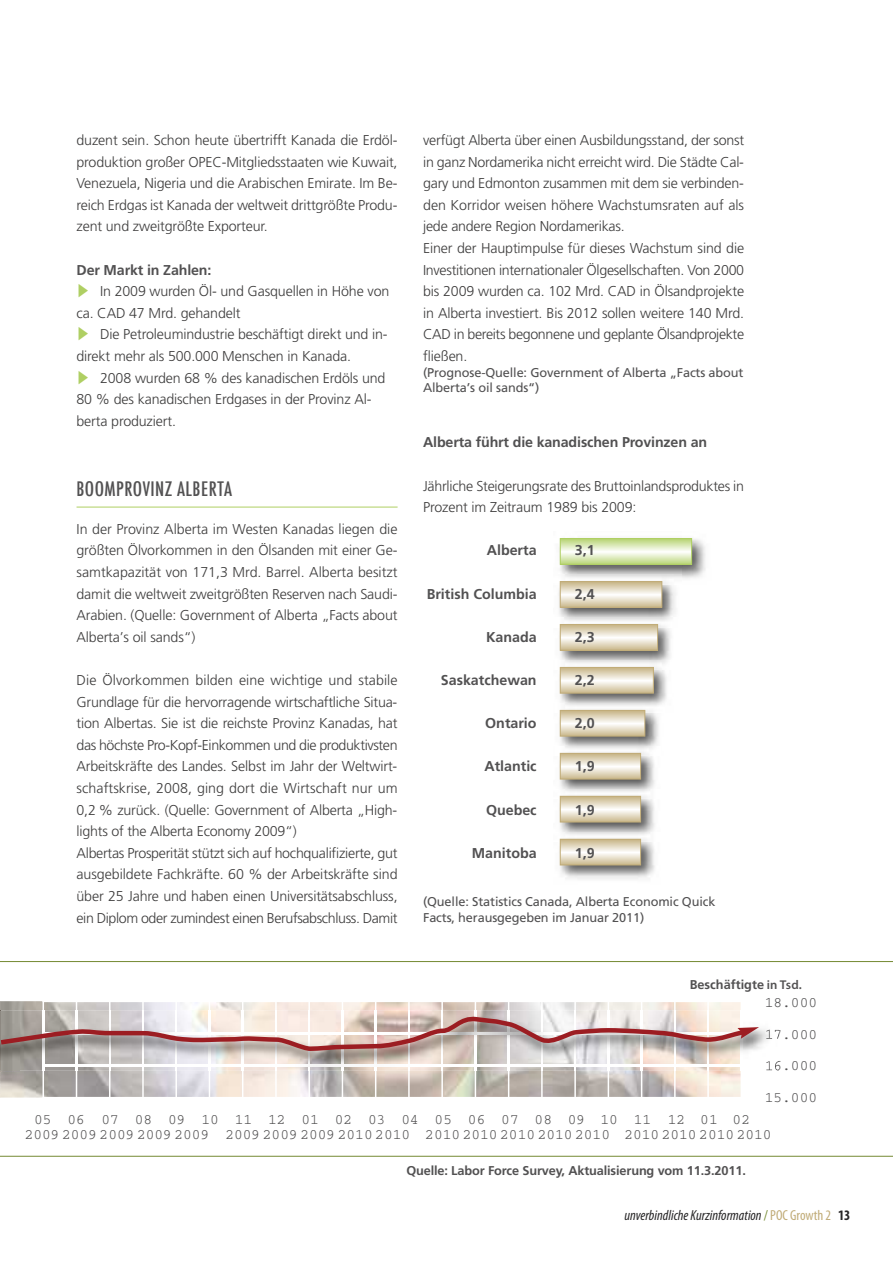
<style>
.page{position:relative;width:893px;height:1263px;background:#fff}
.page>*{position:absolute;margin:0;border:0;box-sizing:border-box;transform-origin:0 0}
.t1{font:500 condensed 19.5px "Futura";letter-spacing:.025em;color:#525152}
.t2{font:14.55px/31.5px "Courier";color:#525152}
.t3{font:italic condensed 14.55px "Myriad Pro";color:#272627}
.t4{font:300 14.25px/21.6px "Frutiger";letter-spacing:-.01em;color:#3d3c3c}
.t5{font:700 14.25px "Frutiger";color:#525152}
.t6{font:12.75px/15.8px "Frutiger";letter-spacing:-.01em;color:#525152}
.t7{font:700 12.75px "Frutiger";letter-spacing:-.01em;color:#525152}
.s1{font-weight:700;color:#525152}
.s2{font-family:"Hira Kaku Pro W6";font-weight:400;color:#afcf63}
.s3{font-family:"Myriad Pro";font-weight:600}
.s4{font-style:normal;color:#748a32}
.s5{font-style:normal;color:#c1ac78}
.s6{font-weight:700;font-style:normal}
</style>
<div class="page">
<hr style="left:77px;top:507px;width:321px;height:1px;background:#afcf63">
<img style="left:559px;top:538px;width:147px;height:46px">
<svg style="left:562px;top:540px;width:128px;height:22px;background:#dfecc2"></svg>
<div style="left:560px;top:538px;width:132px;height:26px;border:1px solid #afcf63"></div>
<img style="left:559px;top:584px;width:117px;height:76px">
<svg style="left:562px;top:583px;width:98px;height:22px"></svg>
<div style="left:560px;top:581px;width:102px;height:26px;border:1px solid #c1ac78"></div>
<svg style="left:562px;top:626px;width:94px;height:22px;background:#e6deca"></svg>
<div style="left:560px;top:624px;width:98px;height:26px;border:1px solid #c1ac78"></div>
<img style="left:559px;top:660px;width:108px;height:43px">
<svg style="left:562px;top:669px;width:90px;height:22px;background:#e6deca"></svg>
<div style="left:560px;top:667px;width:94px;height:26px;border:1px solid #c1ac78"></div>
<img style="left:559px;top:703px;width:103px;height:43px">
<svg style="left:562px;top:712px;width:81px;height:22px;background:#e6deca"></svg>
<div style="left:560px;top:710px;width:85px;height:26px;border:1px solid #c1ac78"></div>
<img style="left:559px;top:746px;width:96px;height:133px">
<svg style="left:562px;top:755px;width:77px;height:22px;background:#e6deca"></svg>
<div style="left:560px;top:753px;width:81px;height:26px;border:1px solid #c1ac78"></div>
<svg style="left:562px;top:798px;width:77px;height:22px;background:#e6deca"></svg>
<div style="left:560px;top:796px;width:81px;height:26px;border:1px solid #c1ac78"></div>
<svg style="left:562px;top:841px;width:77px;height:22px;background:#e7decb"></svg>
<div style="left:560px;top:839px;width:81px;height:26px;border:1px solid #c1ac78"></div>
<hr style="left:0;top:1156px;width:893px;height:1px;background:#748a32">
<hr style="left:0;top:961px;width:893px;height:1px;background:#748a32">
<img style="left:0;top:1001px;width:741px;height:96px">
<hr style="left:43px;top:1001px;width:1px;height:97px;background:#fff">
<hr style="left:76px;top:1001px;width:1px;height:97px;background:#fff">
<hr style="left:109px;top:1001px;width:1px;height:97px;background:#fff">
<hr style="left:142px;top:1001px;width:2px;height:97px;background:#fff">
<hr style="left:175px;top:1001px;width:2px;height:97px;background:#fff">
<hr style="left:209px;top:1001px;width:1px;height:97px;background:#fff">
<hr style="left:242px;top:1001px;width:1px;height:97px;background:#fff">
<hr style="left:275px;top:1001px;width:2px;height:97px;background:#fff">
<hr style="left:308px;top:1001px;width:2px;height:97px;background:#fff">
<hr style="left:342px;top:1001px;width:1px;height:97px;background:#fff">
<hr style="left:375px;top:1001px;width:1px;height:97px;background:#fff">
<hr style="left:408px;top:1001px;width:2px;height:97px;background:#fff">
<hr style="left:441px;top:1001px;width:2px;height:97px;background:#fff">
<hr style="left:475px;top:1001px;width:1px;height:97px;background:#fff">
<hr style="left:508px;top:1001px;width:1px;height:97px;background:#fff">
<hr style="left:541px;top:1001px;width:2px;height:97px;background:#fff">
<hr style="left:574px;top:1001px;width:2px;height:97px;background:#fff">
<hr style="left:608px;top:1001px;width:1px;height:97px;background:#fff">
<hr style="left:641px;top:1001px;width:1px;height:97px;background:#fff">
<hr style="left:674px;top:1001px;width:2px;height:97px;background:#fff">
<hr style="left:707px;top:1001px;width:2px;height:97px;background:#fff">
<hr style="left:43px;top:1001px;width:699px;height:1px;background:#fff">
<svg style="left:767px;top:1030px;width:12px;height:9px"></svg>
<svg style="left:767px;top:1061px;width:12px;height:9px"></svg>
<svg style="left:0;top:1010px;width:759px;height:61px"></svg>
<p class="t4" style="left:77px;top:130px;width:323px;text-align:justify">duzent sein. Schon heute übertrifft Kanada die Erdöl&shy;produktion großer OPEC-Mitgliedsstaaten wie Kuwait, Venezuela, Nigeria und die Arabischen Emirate. Im Be&shy;reich Erdgas ist Kanada der weltweit drittgrößte Produ&shy;zent und zweitgrößte Exporteur.</p>
<p class="t4" style="left:76px;top:260px;width:315px"><span class="s1">Der Markt in Zahlen:<br></span><span class="s2">▶</span> In 2009 wurden Öl- und Gasquellen in Höhe von ca. CAD 47 Mrd. gehandelt<br><span class="s2">▶</span> Die Petroleumindustrie beschäftigt direkt und in&shy;direkt mehr als 500.000 Menschen in Kanada.<br><span class="s2">▶</span> 2008 wurden 68 % des kanadischen Erdöls und 80 % des kanadischen Erdgases in der Provinz Al&shy;berta produziert.</p>
<h1 class="t1" style="left:77px;top:477px;width:157px">BOOMPROVINZ ALBERTA</h1>
<p class="t4" style="left:77px;top:519px;width:323px;text-align:justify">In der Provinz Alberta im Westen Kanadas liegen die größten Ölvorkommen in den Ölsanden mit einer Ge&shy;samtkapazität von 171,3 Mrd. Barrel. Alberta besitzt damit die weltweit zweitgrößten Reserven nach Saudi-Arabien. (Quelle: Government of Alberta „Facts about Alberta’s oil sands“)</p>
<p class="t4" style="left:77px;top:670px;width:323px">Die Ölvorkommen bilden eine wichtige und stabile Grundlage für die hervorragende wirtschaftliche Situa&shy;tion Albertas. Sie ist die reichste Provinz Kanadas, hat das höchste Pro-Kopf-Einkommen und die produktivsten Arbeitskräfte des Landes. Selbst im Jahr der Weltwirt&shy;schaftskrise, 2008, ging dort die Wirtschaft nur um 0,2 % zurück. (Quelle: Government of Alberta „High&shy;lights of the Alberta Economy 2009“)<br>Albertas Prosperität stützt sich auf hochqualifizierte, gut ausgebildete Fachkräfte. 60 % der Arbeitskräfte sind über 25 Jahre und haben einen Universitätsabschluss, ein Diplom oder zumindest einen Berufsabschluss. Damit</p>
<p class="t4" style="left:423px;top:130px;width:323px">verfügt Alberta über einen Ausbildungsstand, der sonst in ganz Nordamerika nicht erreicht wird. Die Städte Cal&shy;gary und Edmonton zusammen mit dem sie verbinden&shy;den Korridor weisen höhere Wachstumsraten auf als jede andere Region Nordamerikas.<br>Einer der Hauptimpulse für dieses Wachstum sind die Investitionen internationaler Ölgesellschaften. Von 2000 bis 2009 wurden ca. 102 Mrd. CAD in Ölsandprojekte in Alberta investiert. Bis 2012 sollen weitere 140 Mrd.<br>CAD in bereits begonnene und geplante Ölsandprojekte fließen.</p>
<p class="t6" style="left:423px;top:365px;width:322px">(Prognose-Quelle: Government of Alberta „Facts about<br>Alberta’s oil sands“)</p>
<p class="t5" style="left:423px;top:437px;width:286px">Alberta führt die kanadischen Provinzen an</p>
<p class="t4" style="left:423px;top:476px;width:323px">Jährliche Steigerungsrate des Bruttoinlandsproduktes in<br>Prozent im Zeitraum 1989 bis 2009:</p>
<p class="t5" style="left:487px;top:545px;width:51px">Alberta</p>
<p class="t5" style="left:427px;top:588px;width:111px">British Columbia</p>
<p class="t5" style="left:486px;top:631px;width:52px">Kanada</p>
<p class="t5" style="left:441px;top:674px;width:97px">Saskatchewan</p>
<p class="t5" style="left:485px;top:717px;width:53px">Ontario</p>
<p class="t5" style="left:484px;top:761px;width:54px">Atlantic</p>
<p class="t5" style="left:486px;top:804px;width:52px">Quebec</p>
<p class="t5" style="left:472px;top:847px;width:66px">Manitoba</p>
<p class="t6" style="left:423px;top:894px;width:294px">(Quelle: Statistics Canada, Alberta Economic Quick<br>Facts, herausgegeben im Januar 2011)</p>
<p class="t5" style="left:575px;top:545px;width:21px">3,1</p>
<p class="t5" style="left:575px;top:588px;width:21px">2,4</p>
<p class="t5" style="left:575px;top:631px;width:21px">2,3</p>
<p class="t5" style="left:575px;top:674px;width:21px">2,2</p>
<p class="t5" style="left:575px;top:717px;width:21px">2,0</p>
<p class="t5" style="left:575px;top:761px;width:21px">1,9</p>
<p class="t5" style="left:575px;top:804px;width:21px">1,9</p>
<p class="t5" style="left:575px;top:847px;width:21px">1,9</p>
<p class="t7" style="left:690px;top:980px;width:114px">Beschäftigte <span class="s3">in Tsd.</span></p>
<p class="t2" style="left:765px;top:988px;width:54px;text-align:justify">18.000<br>17.000<br>16.000<br>15.000</p>
<p class="t2" style="left:25px;top:1113px;width:748px;line-height:15px;text-indent:9px">05 06 07 08 09 10 11 12 01 02 03 04 05 06 07 08 09 10 11 12 01 02<br>2009 2009 2009 2009 2009 2009 2009 2009 2010 2010 2010 2010 2010 2010 2010 2010 2010 2010 2010</p>
<p class="t7" style="left:406px;top:1165px;width:341px">Quelle: Labor Force Survey, Aktualisierung vom 11.3.2011.</p>
<p class="t3" style="left:624px;top:1210px;width:227px">unverbindlicheKurzinformation<span class="s4">/</span> <span class="s5">POC Growth 2</span> <span class="s6">13</span></p>
</div>
